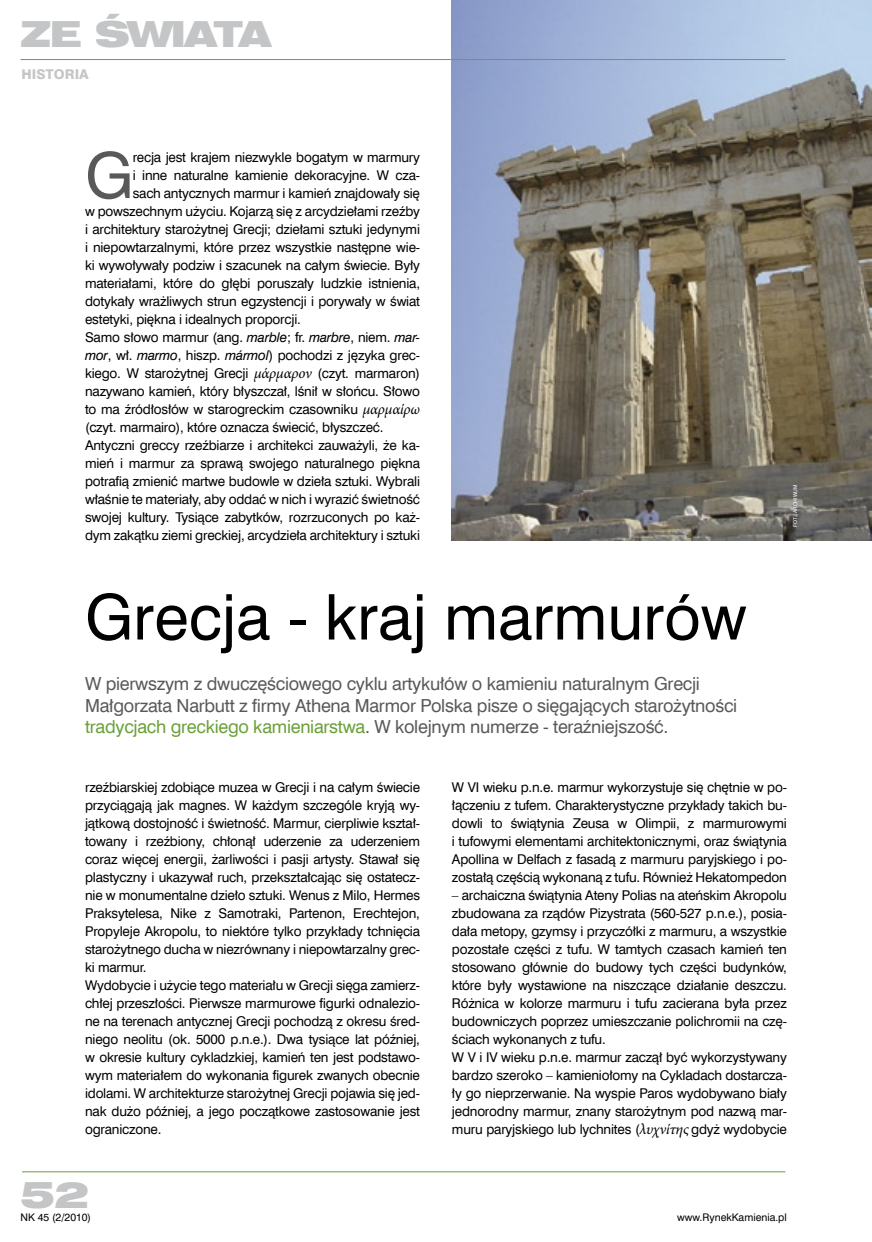
<style>
.page{position:relative;width:872px;height:1242px;background:#fff}
.page>*{position:absolute;margin:0;border:0;box-sizing:border-box;transform-origin:0 0}
.t1{font:63.6px "Swis 721 EU";color:#58595a}
.t2{font:63px "Swis 721 EU";color:#000}
.t3{font:36px "Swis 721 Blk Ex EU";letter-spacing:-.05em;color:#c4c5c6}
.t4{font:18px/21.6px "Swis 721 EU";letter-spacing:-.015em;color:#58595a}
.t5{font:13.5px/18px "Swis 721 EU";letter-spacing:-.015em;color:#000}
.t6{font:13.5px "Swis 721 Hv EU";color:#c4c5c6}
.t7{font:10.5px "Swis 721 EU";color:#000}
.t8{font:5.25px "Swis 721 EU";color:#fff}
.s1{font-style:italic}
.s2{font-family:"Minion Pro";font-style:italic;font-size:15px}
.s3{color:#6aa039}
.s4{font-size:7.5px}
</style>
<div class="page">
<hr style="left:22px;top:1171px;width:763px;height:1px;background:#6aa039">
<hr style="left:21px;top:59px;width:764px;height:1px;background:#6aa039">
<img style="left:452px;top:0;width:420px;height:540px">
<hr style="left:452px;top:59px;width:333px;height:1px;background:#6aa039">
<h3 class="t3" style="left:21px;top:13px;width:252px">ZE ŚWIATA</h3>
<p class="t6" style="left:22px;top:66px;width:69px">HISTORIA</p>
<h1 class="t1" style="left:85px;top:136px;width:50px">G</h1>
<p class="t5" style="left:133px;top:149px;width:289px">recja jest krajem niezwykle bogatym w marmury</p>
<p class="t5" style="left:133px;top:167px;width:289px">i inne naturalne kamienie dekoracyjne. W cza-</p>
<p class="t5" style="left:133px;top:185px;width:289px">sach antycznych marmur i kamień znajdowały się</p>
<p class="t5" style="left:85px;top:203px;width:336px">w powszechnym użyciu. Kojarzą się z arcydziełami rzeźby</p>
<p class="t5" style="left:85px;top:221px;width:336px">i architektury starożytnej Grecji; dziełami sztuki jedynymi</p>
<p class="t5" style="left:85px;top:239px;width:336px">i niepowtarzalnymi, które przez wszystkie następne wie-</p>
<p class="t5" style="left:85px;top:257px;width:336px">ki wywoływały podziw i szacunek na całym świecie. Były</p>
<p class="t5" style="left:85px;top:275px;width:336px">materiałami, które do głębi poruszały ludzkie istnienia,</p>
<p class="t5" style="left:85px;top:293px;width:336px">dotykały wrażliwych strun egzystencji i porywały w świat</p>
<p class="t5" style="left:85px;top:311px;width:217px">estetyki, piękna i idealnych proporcji.</p>
<p class="t5" style="left:85px;top:329px;width:336px">Samo słowo marmur (ang. <span class="s1">marble</span>; fr. <span class="s1">marbre</span>, niem. <span class="s1">mar-</span></p>
<p class="t5" style="left:85px;top:347px;width:336px"><span class="s1">mor</span>, wł. <span class="s1">marmo</span>, hiszp. <span class="s1">mármol</span>) pochodzi z języka grec-</p>
<p class="t5" style="left:85px;top:365px;width:336px">kiego. W starożytnej Grecji <span class="s2">μάρμαρον</span> (czyt. marmaron)</p>
<p class="t5" style="left:85px;top:383px;width:336px">nazywano kamień, który błyszczał, lśnił w słońcu. Słowo</p>
<p class="t5" style="left:85px;top:401px;width:336px">to ma źródłosłów w starogreckim czasowniku <span class="s2">μαρμαίρω</span></p>
<p class="t5" style="left:85px;top:419px;width:300px">(czyt. marmairo), które oznacza świecić, błyszczeć.</p>
<p class="t5" style="left:85px;top:437px;width:336px">Antyczni greccy rzeźbiarze i architekci zauważyli, że ka-</p>
<p class="t5" style="left:85px;top:455px;width:336px">mień i marmur za sprawą swojego naturalnego piękna</p>
<p class="t5" style="left:85px;top:473px;width:336px">potrafią zmienić martwe budowle w dzieła sztuki. Wybrali</p>
<p class="t5" style="left:85px;top:491px;width:336px">właśnie te materiały, aby oddać w nich i wyrazić świetność</p>
<p class="t5" style="left:85px;top:509px;width:336px">swojej kultury. Tysiące zabytków, rozrzuconych po każ-</p>
<p class="t5" style="left:85px;top:527px;width:336px">dym zakątku ziemi greckiej, arcydzieła architektury i sztuki</p>
<h2 class="t2" style="left:85px;top:578px;width:663px">Grecja - kraj marmurów</h2>
<p class="t4" style="left:85px;top:673px;width:653px">W pierwszym z dwuczęściowego cyklu artykułów o kamieniu naturalnym Grecji<br>Małgorzata Narbutt z firmy Athena Marmor Polska pisze o sięgających starożytności <span class="s3">tradycjach greckiego kamieniarstwa</span>. W kolejnym numerze - teraźniejszość.</p>
<p class="t8" style="left:792px;top:527px;width:44px;rotate:-90deg">fot<span class="s4">.</span> archiwum</p>
<p class="t5" style="left:85px;top:779px;width:336px">rzeźbiarskiej zdobiące muzea w Grecji i na całym świecie przyciągają jak magnes. W każdym szczególe kryją wy&shy;jątkową dostojność i świetność. Marmur, cierpliwie kształ&shy;towany i rzeźbiony, chłonął uderzenie za uderzeniem coraz więcej energii, żarliwości i pasji artysty. Stawał się plastyczny i ukazywał ruch, przekształcając się ostatecz&shy;nie w monumentalne dzieło sztuki. Wenus z Milo, Hermes Praksytelesa, Nike z Samotraki, Partenon, Erechtejon, Propyleje Akropolu, to niektóre tylko przykłady tchnięcia starożytnego ducha w niezrównany i niepowtarzalny grec&shy;ki marmur.<br>Wydobycie i użycie tego materiału w Grecji sięga zamierz&shy;chłej przeszłości. Pierwsze marmurowe figurki odnalezio&shy;ne na terenach antycznej Grecji pochodzą z okresu śred&shy;niego neolitu (ok. 5000 p.n.e.). Dwa tysiące lat później, w okresie kultury cykladzkiej, kamień ten jest podstawo&shy;wym materiałem do wykonania figurek zwanych obecnie idolami. W architekturze starożytnej Grecji pojawia się jed&shy;nak dużo później, a jego początkowe zastosowanie jest ograniczone.</p>
<h3 class="t3" style="left:21px;top:1173px;width:70px">52</h3>
<p class="t7" style="left:21px;top:1210px;width:72px">NK 45 (2/2010)</p>
<p class="t5" style="left:452px;top:779px;width:336px;text-align:justify">W VI wieku p.n.e. marmur wykorzystuje się chętnie w po&shy;łączeniu z tufem. Charakterystyczne przykłady takich bu&shy;dowli to świątynia Zeusa w Olimpii, z marmurowymi i tufowymi elementami architektonicznymi, oraz świątynia Apollina w Delfach z fasadą z marmuru paryjskiego i po&shy;zostałą częścią wykonaną z tufu. Również Hekatompedon</p>
<p class="t5" style="left:452px;top:887px;width:336px">– archaiczna świątynia Ateny Polias na ateńskim Akropolu zbudowana za rządów Pizystrata (560-527 p.n.e.), posia&shy;dała metopy, gzymsy i przyczółki z marmuru, a wszystkie pozostałe części z tufu. W tamtych czasach kamień ten stosowano głównie do budowy tych części budynków, które były wystawione na niszczące działanie deszczu.<br>Różnica w kolorze marmuru i tufu zacierana była przez budowniczych poprzez umieszczanie polichromii na czę&shy;ściach wykonanych z tufu.<br>W V i IV wieku p.n.e. marmur zaczął być wykorzystywany bardzo szeroko – kamieniołomy na Cykladach dostarcza&shy;ły go nieprzerwanie. Na wyspie Paros wydobywano biały jednorodny marmur, znany starożytnym pod nazwą mar&shy;muru paryjskiego lub lychnites (<span class="s2">λυχνίτης</span> gdyż wydobycie</p>
<p class="t7" style="left:677px;top:1210px;width:111px">www.RynekKamienia.pl</p>
</div>
